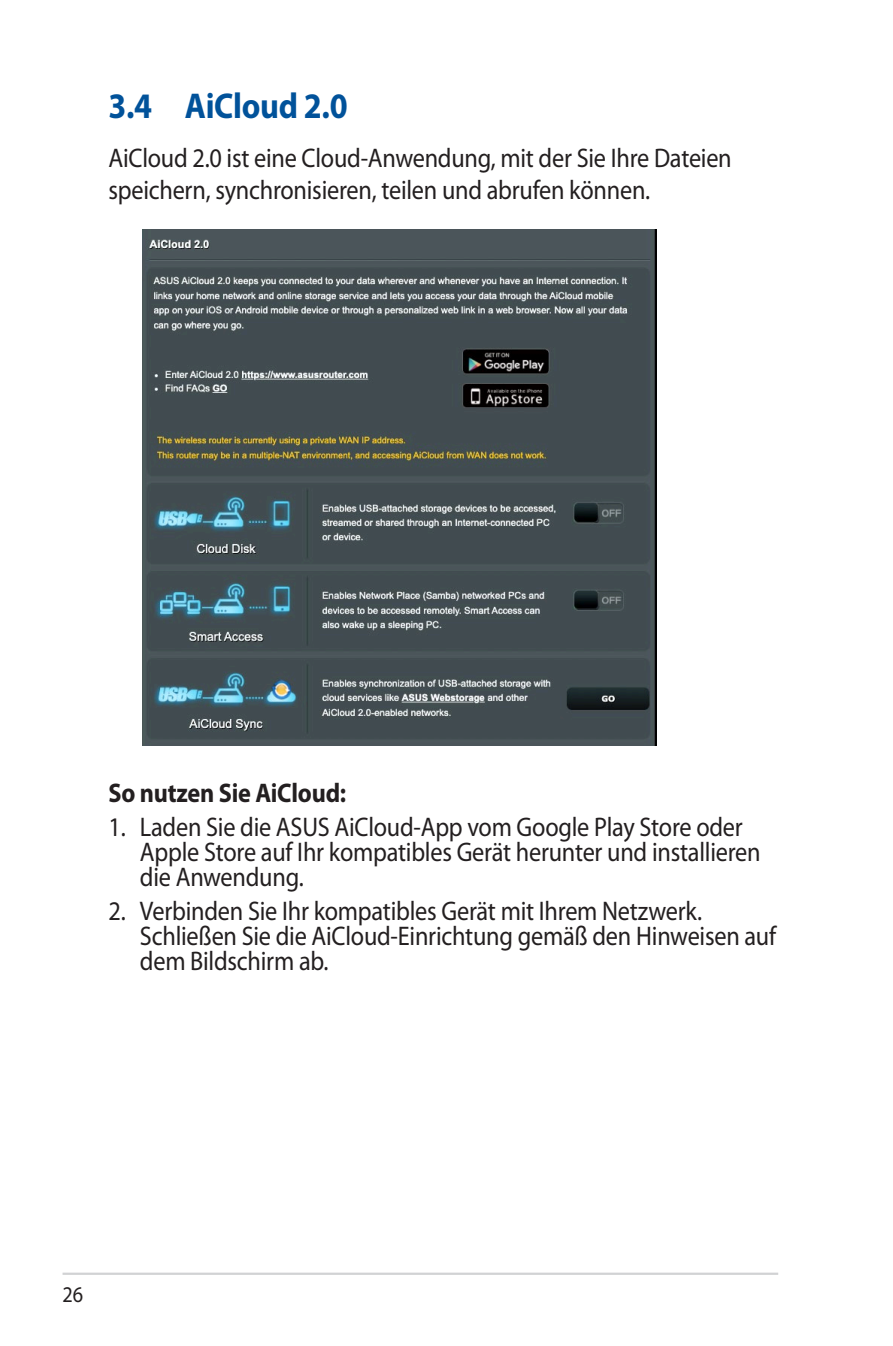
<style>
.page{position:relative;width:893px;height:1346px;background:#fff}
.page>*{position:absolute;margin:0;border:0;box-sizing:border-box;transform-origin:0 0}
.t1{font:700 36px "Myriad Pro";letter-spacing:-.01em;color:#01529a;scale:.9 1}
.t2{font:27px/24.8px "Myriad Pro";letter-spacing:-.01em;color:#231f20;scale:.9 1}
.t3{font:700 27px "Myriad Pro";letter-spacing:-.01em;color:#231f20;scale:.9 1}
.t4{font:22.5px "Myriad Pro";color:#231f20;scale:.9 1}
</style>
<div class="page">
<hr style="left:63px;top:1272px;width:715px;height:3px;background:#d1d2d4">
<img style="left:142px;top:230px;width:515px;height:516px">
<h1 class="t1" style="left:108px;top:86px;width:267px">3.4 AiCloud 2.0</h1>
<p class="t2" style="left:108px;top:142px;width:694px;line-height:32.4px">AiCloud 2.0 ist eine Cloud-Anwendung, mit der Sie Ihre Dateien speichern, synchronisieren, teilen und abrufen können.</p>
<p class="t3" style="left:108px;top:778px;width:266px">So nutzen Sie AiCloud:</p>
<p class="t2" style="left:140px;top:815px;width:691px;text-indent:-31px">1. Laden Sie die ASUS AiCloud-App vom Google Play Store oder<br>Apple Store auf Ihr kompatibles Gerät herunter und installieren die Anwendung.</p>
<p class="t2" style="left:140px;top:899px;width:708px;text-indent:-31px">2. Verbinden Sie Ihr kompatibles Gerät mit Ihrem Netzwerk.<br>Schließen Sie die AiCloud-Einrichtung gemäß den Hinweisen auf dem Bildschirm ab.</p>
<p class="t4" style="left:63px;top:1282px;width:24px">26</p>
</div>
